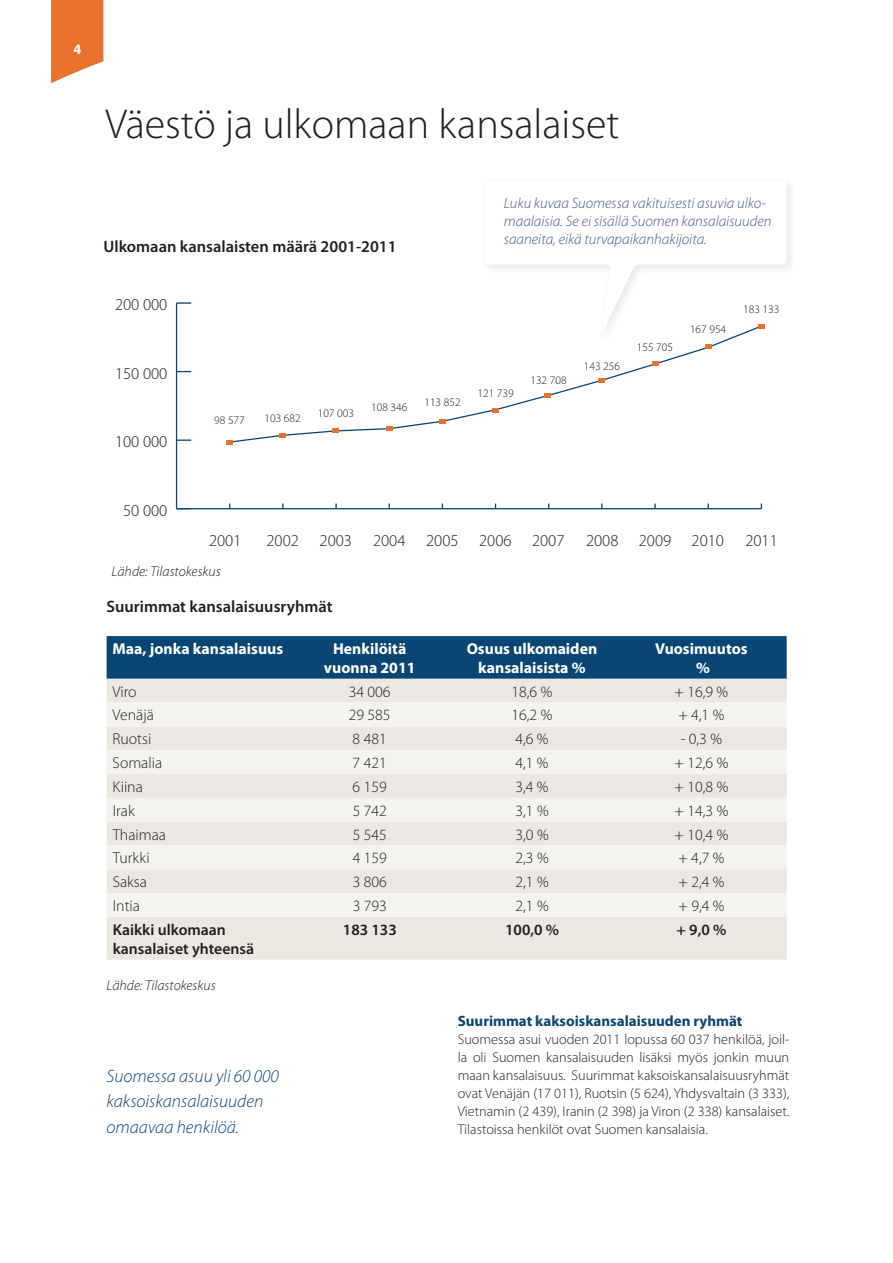
<style>
.page{position:relative;width:893px;height:1263px;background:#fff}
.page>*{position:absolute;margin:0;border:0;box-sizing:border-box;transform-origin:0 0}
.t1{font:300 42px "Myriad Pro";color:#231f20}
.t2{font:italic 300 18px/25.5px "Myriad Pro";color:#094674}
.t3{font:300 16.65px "Myriad Pro";color:#231f20}
.t4{font:600 16.5px "Myriad Pro";color:#231f20}
.t5{font:300 15.75px "Myriad Pro";color:#231f20}
.t6{font:700 15.75px/18.9px "Myriad Pro";color:#fff;text-align:center}
.t7{font:600 15.75px/18.9px "Myriad Pro";color:#231f20}
.t8{font:15.3px "Myriad Pro";color:#231f20}
.t9{font:italic 300 15px/18px "Myriad Pro";color:#415d86}
.t10{font:700 15px "Myriad Pro";color:#094674}
.t11{font:300 14.25px/18px "Myriad Pro";color:#231f20;text-align:justify}
.t12{font:italic 300 14.25px "Myriad Pro";color:#231f20}
.t13{font:700 14.25px "Myriad Pro";color:#fff}
.t14{font:300 11.55px "Myriad Pro";color:#231f20}
</style>
<div class="page">
<div style="left:480px;top:176px;width:318px;height:168px;background:#231f20;opacity:.1"></div>
<svg style="left:485px;top:181px;width:302px;height:155px"></svg>
<div style="left:107px;top:636px;width:680px;height:43px;background:#094674"></div>
<div style="left:107px;top:679px;width:680px;height:281px;background:#ece8e1"></div>
<svg style="left:107px;top:703px;width:680px;height:214px;fill:#f5f3f0"></svg>
<hr style="left:177px;top:508px;width:584px;height:1px;background:#094674">
<hr style="left:176px;top:303px;width:1px;height:206px;background:#094674">
<svg style="left:177px;top:439px;width:14px;height:2px"></svg>
<svg style="left:177px;top:371px;width:14px;height:1px"></svg>
<svg style="left:177px;top:302px;width:14px;height:2px"></svg>
<svg style="left:226px;top:324px;width:539px;height:121px"></svg>
<svg style="left:51px;top:0;width:53px;height:83px;background:#ec864b"></svg>
<p class="t13" style="left:73px;top:40px;width:9px">4</p>
<p class="t8" style="left:92px;top:101px;width:49px">183133</p>
<h1 class="t1" style="left:106px;top:101px;width:515px">Väestö ja ulkomaan kansalaiset</h1>
<p class="t4" style="left:103px;top:236px;width:295px">Ulkomaan kansalaisten määrä 2001-2011</p>
<p class="t9" style="left:504px;top:195px;width:269px">Luku kuvaa Suomessa vakituisesti asuvia ulko&shy;maalaisia. Se ei sisällä Suomen kansalaisuuden saaneita, eikä turvapaikanhakijoita.</p>
<p class="t3" style="left:115px;top:296px;width:54px">200 000</p>
<p class="t3" style="left:115px;top:364px;width:54px">150 000</p>
<p class="t3" style="left:115px;top:433px;width:54px">100 000</p>
<p class="t14" style="left:214px;top:414px;width:32px">98 577</p>
<p class="t14" style="left:265px;top:412px;width:38px">103 682</p>
<p class="t14" style="left:318px;top:407px;width:38px">107 003</p>
<p class="t14" style="left:371px;top:401px;width:38px">108 346</p>
<p class="t14" style="left:424px;top:396px;width:38px">113 852</p>
<p class="t14" style="left:477px;top:387px;width:38px">121 739</p>
<p class="t14" style="left:530px;top:374px;width:38px">132 708</p>
<p class="t14" style="left:584px;top:359px;width:38px">143 256</p>
<p class="t14" style="left:637px;top:341px;width:38px">155 705</p>
<p class="t14" style="left:690px;top:323px;width:38px">167 954</p>
<p class="t14" style="left:743px;top:303px;width:38px">183 133</p>
<p class="t3" style="left:123px;top:501px;width:46px">50 000</p>
<p class="t3" style="left:209px;top:531px;width:34px">2001</p>
<p class="t3" style="left:266px;top:531px;width:87px">2002 2003</p>
<p class="t3" style="left:373px;top:531px;width:193px">2004 2005 2006 2007</p>
<p class="t3" style="left:586px;top:531px;width:140px">2008 2009 2010</p>
<p class="t3" style="left:745px;top:531px;width:34px">2011</p>
<p class="t12" style="left:112px;top:564px;width:110px">Lähde: Tilastokeskus</p>
<p class="t4" style="left:107px;top:596px;width:227px">Suurimmat kansalaisuusryhmät</p>
<p class="t6" style="left:113px;top:639px;width:172px">Maa, jonka kansalaisuus</p>
<p class="t6" style="left:324px;top:639px;width:93px">Henkilöitä vuonna 2011</p>
<p class="t6" style="left:467px;top:639px;width:132px">Osuus ulkomaiden kansalaisista %</p>
<p class="t6" style="left:655px;top:639px;width:94px">Vuosimuutos %</p>
<p class="t5" style="left:113px;top:683px;width:26px">Viro</p>
<p class="t5" style="left:349px;top:683px;width:43px">34 006</p>
<p class="t5" style="left:511px;top:683px;width:42px">18,6 %</p>
<p class="t5" style="left:674px;top:683px;width:55px">+ 16,9 %</p>
<p class="t5" style="left:113px;top:706px;width:43px">Venäjä</p>
<p class="t5" style="left:349px;top:706px;width:43px">29 585</p>
<p class="t5" style="left:511px;top:706px;width:42px">16,2 %</p>
<p class="t5" style="left:678px;top:706px;width:48px">+ 4,1 %</p>
<p class="t5" style="left:113px;top:730px;width:40px">Ruotsi</p>
<p class="t5" style="left:353px;top:730px;width:36px">8 481</p>
<p class="t5" style="left:515px;top:730px;width:35px">4,6 %</p>
<p class="t5" style="left:681px;top:730px;width:43px">- 0,3 %</p>
<p class="t5" style="left:113px;top:754px;width:51px">Somalia</p>
<p class="t5" style="left:353px;top:754px;width:36px">7 421</p>
<p class="t5" style="left:515px;top:754px;width:35px">4,1 %</p>
<p class="t5" style="left:675px;top:754px;width:55px">+ 12,6 %</p>
<p class="t5" style="left:113px;top:778px;width:32px">Kiina</p>
<p class="t5" style="left:353px;top:778px;width:36px">6 159</p>
<p class="t5" style="left:515px;top:778px;width:35px">3,4 %</p>
<p class="t5" style="left:675px;top:778px;width:55px">+ 10,8 %</p>
<p class="t5" style="left:113px;top:802px;width:24px">Irak</p>
<p class="t5" style="left:353px;top:802px;width:36px">5 742</p>
<p class="t5" style="left:515px;top:802px;width:35px">3,1 %</p>
<p class="t5" style="left:675px;top:802px;width:55px">+ 14,3 %</p>
<p class="t5" style="left:113px;top:826px;width:55px">Thaimaa</p>
<p class="t5" style="left:353px;top:826px;width:36px">5 545</p>
<p class="t5" style="left:515px;top:826px;width:35px">3,0 %</p>
<p class="t5" style="left:675px;top:826px;width:55px">+ 10,4 %</p>
<p class="t5" style="left:113px;top:849px;width:39px">Turkki</p>
<p class="t5" style="left:353px;top:849px;width:36px">4 159</p>
<p class="t5" style="left:515px;top:849px;width:35px">2,3 %</p>
<p class="t5" style="left:678px;top:849px;width:48px">+ 4,7 %</p>
<p class="t5" style="left:113px;top:873px;width:36px">Saksa</p>
<p class="t5" style="left:353px;top:873px;width:36px">3 806</p>
<p class="t5" style="left:515px;top:873px;width:35px">2,1 %</p>
<p class="t5" style="left:678px;top:873px;width:48px">+ 2,4 %</p>
<p class="t5" style="left:113px;top:897px;width:29px">Intia</p>
<p class="t5" style="left:353px;top:897px;width:36px">3 793</p>
<p class="t5" style="left:515px;top:897px;width:35px">2,1 %</p>
<p class="t5" style="left:678px;top:897px;width:48px">+ 9,4 %</p>
<p class="t7" style="left:113px;top:920px;width:143px">Kaikki ulkomaan kansalaiset yhteensä</p>
<p class="t7" style="left:343px;top:920px;width:55px">183 133</p>
<p class="t7" style="left:505px;top:920px;width:55px">100,0 %</p>
<p class="t7" style="left:677px;top:920px;width:51px">+ 9,0 %</p>
<p class="t12" style="left:107px;top:978px;width:110px">Lähde: Tilastokeskus</p>
<p class="t3" style="left:107px;top:690px;width:50px">150000</p>
<p class="t3" style="left:107px;top:759px;width:50px">100000</p>
<p class="t3" style="left:115px;top:828px;width:42px">50000</p>
<p class="t3" style="left:679px;top:856px;width:87px">2010 2011</p>
<p class="t2" style="left:107px;top:1063px;width:174px">Suomessa asuu yli 60 000 kaksoiskansalaisuuden omaavaa henkilöä.</p>
<p class="t10" style="left:458px;top:1011px;width:286px">Suurimmat kaksoiskansalaisuuden ryhmät</p>
<p class="t11" style="left:458px;top:1030px;width:333px">Suomessa asui vuoden 2011 lopussa 60 037 henkilöä, joil&shy;la oli Suomen kansalaisuuden lisäksi myös jonkin muun maan kansalaisuus. Suurimmat kaksoiskansalaisuusryhmät ovat Venäjän (17 011), Ruotsin (5 624), Yhdysvaltain (3 333), Vietnamin (2 439), Iranin (2 398) ja Viron (2 338) kansalaiset.<br>Tilastoissa henkilöt ovat Suomen kansalaisia.</p>
</div>
